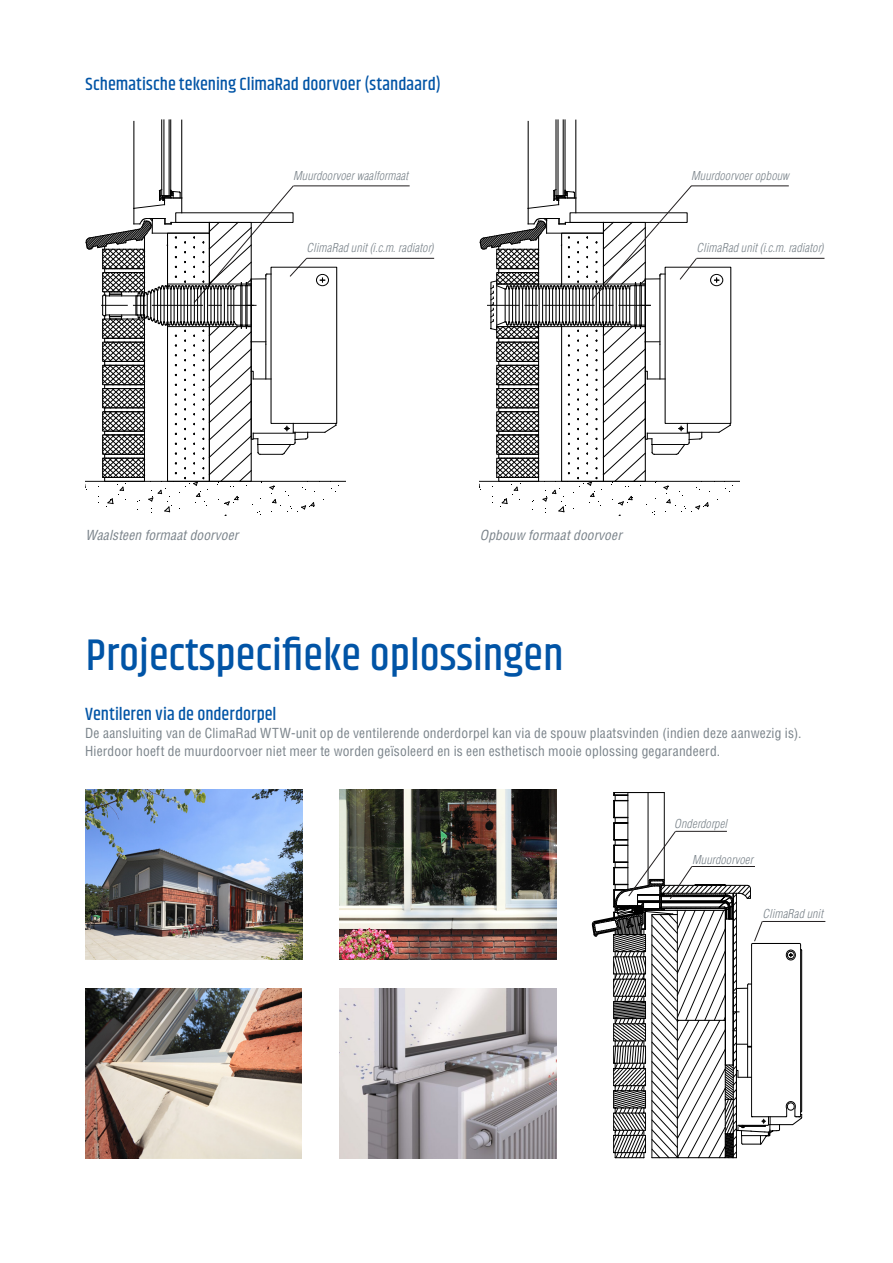
<style>
.page{position:relative;width:893px;height:1263px;background:#fff}
.page>*{position:absolute;margin:0;border:0;box-sizing:border-box;transform-origin:0 0}
.t1{font:500 45px "Khand";color:#0154a6}
.t2{font:500 18px "Khand";color:#0154a6}
.t3{font:condensed 13.5px/18px "Helvetica LT Std";letter-spacing:.015em;color:#7a838a}
.t4{font:italic condensed 13.5px "Helvetica LT Std";letter-spacing:.01em;color:#7a838a}
.t5{font:italic 300 condensed 12px "Helvetica LT Std";letter-spacing:.01em;color:#7a838a}
</style>
<div class="page">
<img style="left:85px;top:789px;width:217px;height:170px">
<img style="left:340px;top:789px;width:217px;height:170px">
<img style="left:85px;top:989px;width:217px;height:170px">
<hr style="left:591px;top:790px;width:1px;height:375px;background:#000">
<img style="left:340px;top:989px;width:217px;height:170px">
<hr style="left:762px;top:921px;width:63px;height:1px;background:#231f20">
<svg style="left:592px;top:792px;width:211px;height:366px"></svg>
<hr style="left:294px;top:186px;width:116px;height:1px;background:#231f20">
<hr style="left:307px;top:258px;width:127px;height:1px;background:#231f20">
<hr style="left:565px;top:120px;width:1px;height:76px;background:#000">
<hr style="left:563px;top:120px;width:1px;height:76px;background:#000">
<hr style="left:556px;top:120px;width:1px;height:76px;background:#000">
<hr style="left:558px;top:120px;width:1px;height:76px;background:#000">
<hr style="left:576px;top:120px;width:1px;height:78px;background:#000">
<hr style="left:528px;top:121px;width:1px;height:87px;background:#000">
<hr style="left:479px;top:481px;width:261px;height:1px;background:#000">
<hr style="left:170px;top:120px;width:1px;height:76px;background:#000">
<hr style="left:169px;top:120px;width:1px;height:76px;background:#000">
<hr style="left:161px;top:120px;width:1px;height:76px;background:#000">
<hr style="left:164px;top:120px;width:1px;height:76px;background:#000">
<hr style="left:181px;top:120px;width:1px;height:78px;background:#000">
<hr style="left:134px;top:121px;width:1px;height:87px;background:#000">
<hr style="left:85px;top:481px;width:260px;height:1px;background:#000">
<svg style="left:85px;top:185px;width:255px;height:331px"></svg>
<svg style="left:479px;top:185px;width:255px;height:331px"></svg>
<hr style="left:691px;top:186px;width:98px;height:1px;background:#231f20">
<hr style="left:697px;top:258px;width:127px;height:1px;background:#231f20">
<p class="t2" style="left:86px;top:73px;width:357px">Schematische tekening ClimaRad doorvoer (standaard)</p>
<p class="t5" style="left:293px;top:168px;width:117px">Muurdoorvoer waalformaat</p>
<p class="t5" style="left:307px;top:240px;width:128px">ClimaRad unit (i.c.m. radiator)</p>
<p class="t5" style="left:691px;top:168px;width:99px">Muurdoorvoer opbouw</p>
<p class="t5" style="left:697px;top:240px;width:128px">ClimaRad unit (i.c.m. radiator)</p>
<p class="t4" style="left:85px;top:527px;width:154px">Waalsteen formaat doorvoer</p>
<p class="t4" style="left:480px;top:527px;width:143px">Opbouw formaat doorvoer</p>
<p class="t1" style="left:86px;top:627px;width:479px">Projectspecifieke oplossingen</p>
<p class="t2" style="left:85px;top:703px;width:193px">Ventileren via de onderdorpel</p>
<p class="t3" style="left:85px;top:724px;width:718px">De aansluiting van de ClimaRad WTW-unit op de ventilerende onderdorpel kan via de spouw plaatsvinden (indien deze aanwezig is).<br>Hierdoor hoeft de muurdoorvoer niet meer te worden geïsoleerd en is een esthetisch mooie oplossing gegarandeerd.</p>
<p class="t5" style="left:674px;top:816px;width:54px">Onderdorpel</p>
<p class="t5" style="left:692px;top:852px;width:63px">Muurdoorvoer</p>
<p class="t5" style="left:762px;top:906px;width:62px">ClimaRad unit</p>
</div>
